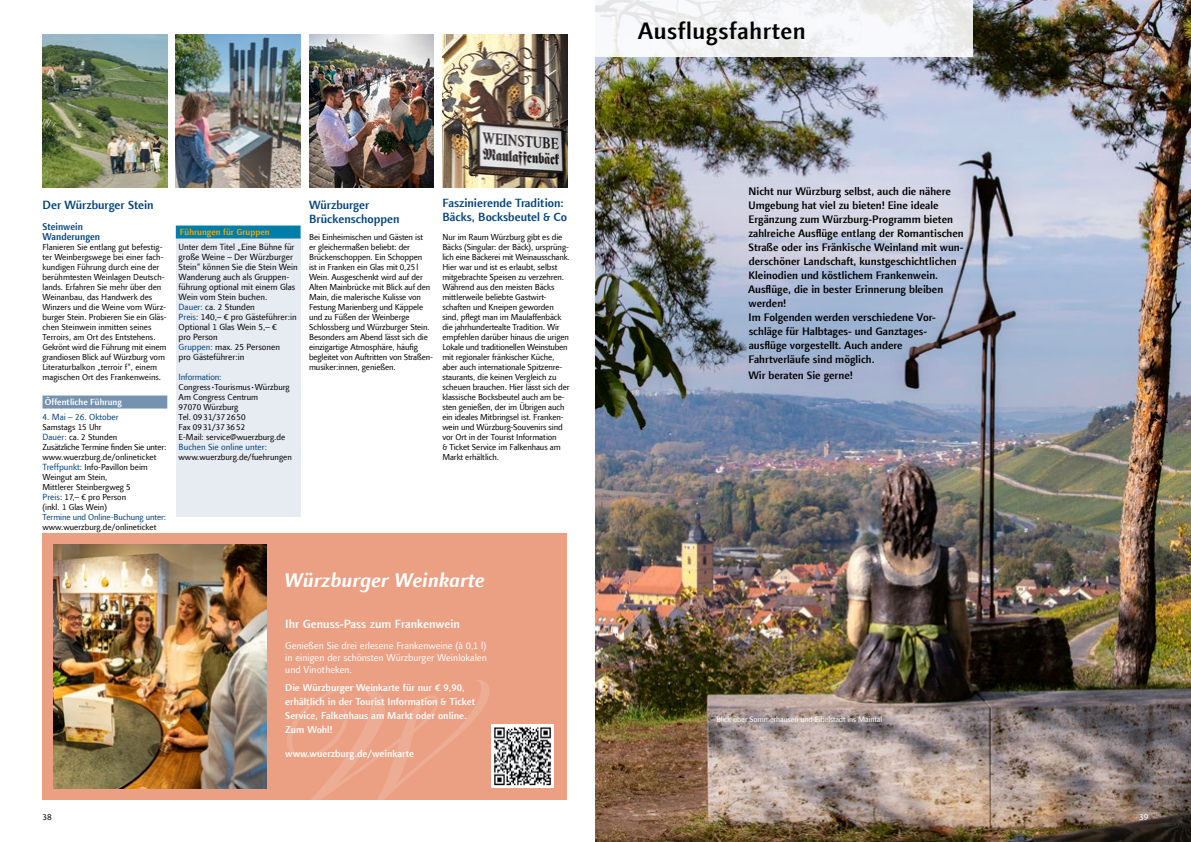
<style>
.page{position:relative;width:1191px;height:842px;background:#fff}
.page>*{position:absolute;margin:0;border:0;box-sizing:border-box;transform-origin:0 0}
.t1{font:269.5px "Bickham Script Pro";color:#fff}
.t2{font:500 24px "Finnegan LT Com";letter-spacing:.025em;color:#000}
.t3{font:italic 700 20px "Finnegan LT Com";color:#fff}
.t4{font:500 12px/14px "Finnegan LT Com";color:#00427c}
.t5{font:500 12px "Finnegan LT Com";color:#fff}
.t6{font:500 11px/14px "Finnegan LT Com";color:#000}
.t7{font:500 10px/14px "Finnegan LT Com";color:#fff}
.t8{font:10px/12px "Finnegan LT Com";color:#fff;text-align:justify}
.t9{font:500 10px/10px "Finnegan LT Com";color:#00427c}
.t10{font:9px/10px "Finnegan LT Com";color:#000}
.t11{font:9px "Finnegan LT Com";color:#00427c}
.t12{font:500 9px "Finnegan LT Com";color:#f7a800}
.t13{font:500 9px "Finnegan LT Com";color:#fff}
.t14{font:9px "Finnegan LT Com";letter-spacing:-.02em;color:#00427c}
.t15{font:9px "Finnegan LT Com";color:#fff}
.t16{font:8.8px/10px "Finnegan LT Com";letter-spacing:-.01em;color:#000}
.t17{font:8.8px "Finnegan LT Com";letter-spacing:-.01em;color:#00427c}
.t18{font:8px "Finnegan LT Com";letter-spacing:-.01em;color:#fff}
.s1{font-size:9px;color:#00427c}
.s2{color:#00427c}
</style>
<div class="page">
<img style="left:595px;top:0;width:596px;height:842px">
<div style="left:43px;top:533px;width:524px;height:266px;background:#eb9f83"></div>
<div style="left:176px;top:234px;width:124px;height:282px;background:#e7ebf2"></div>
<div style="left:176px;top:226px;width:124px;height:13px;background:#007eaa"></div>
<svg style="left:595px;top:0;width:377px;height:57px;fill:#f4f5f6"></svg>
<img style="left:442px;top:34px;width:125px;height:153px">
<div style="left:43px;top:396px;width:124px;height:13px;background:#7593af"></div>
<img style="left:43px;top:34px;width:124px;height:153px">
<img style="left:176px;top:34px;width:124px;height:153px">
<img style="left:54px;top:544px;width:213px;height:244px">
<img style="left:309px;top:34px;width:125px;height:153px">
<img style="left:491px;top:725px;width:62px;height:62px">
<h3 class="t4" style="left:43px;top:198px;width:113px">Der Würzburger Stein</h3>
<p class="t9" style="left:43px;top:222px;width:59px">Steinwein<br>Wanderungen</p>
<p class="t16" style="left:43px;top:242px;width:125px">Flanieren Sie entlang gut befestig&shy;ter Weinbergswege bei einer fach&shy;kundigen Führung durch eine der berühmtesten Weinlagen Deutsch&shy;lands. Erfahren Sie mehr über den Weinanbau, das Handwerk des Winzers und die Weine vom Würz&shy;burger Stein. Probieren Sie ein Gläs&shy;chen Steinwein inmitten seines Terroirs, am Ort des Entstehens.<br>Gekrönt wird die Führung mit einem grandiosen Blick auf Würzburg vom Literaturbalkon „terroir f“, einem magischen Ort des Frankenweins.</p>
<p class="t13" style="left:45px;top:397px;width:78px">Öffentliche Führung</p>
<p class="t11" style="left:43px;top:412px;width:78px">4. Mai – 26. Oktober</p>
<p class="t16" style="left:43px;top:422px;width:125px">Samstags 15 Uhr<br><span class="s1">Dauer:</span> ca. 2 Stunden<br>Zusätzliche Termine finden Sie unter: www.wuerzburg.de/onlineticket<br><span class="s1">Treffpunkt:</span> Info-Pavillon beim<br>Weingut am Stein,<br>Mittlerer Steinbergweg 5<br><span class="s1">Preis:</span> 17,– € pro Person<br>(inkl. 1 Glas Wein)</p>
<p class="t17" style="left:43px;top:512px;width:125px">Termine und Online-Buchung unter:</p>
<p class="t16" style="left:43px;top:522px;width:115px">www.wuerzburg.de/onlineticket</p>
<p class="t12" style="left:180px;top:227px;width:91px">Führungen für Gruppen</p>
<p class="t10" style="left:179px;top:242px;width:121px">Unter dem Titel „Eine Bühne für große Weine – Der Würzburger<br>Stein“ können Sie die Stein Wein<br>Wanderung auch als Gruppen&shy;führung optional mit einem Glas<br>Wein vom Stein buchen.<br><span class="s2">Dauer:</span> ca. 2 Stunden<br><span class="s2">Preis:</span> 140,– € pro Gästeführer:in<br>Optional 1 Glas Wein 5,– €<br>pro Person<br><span class="s2">Gruppen:</span> max. 25 Personen<br>pro Gästeführer:in</p>
<p class="t14" style="left:179px;top:372px;width:44px">Information:</p>
<p class="t16" style="left:179px;top:382px;width:113px">Congress<sup>.</sup>Tourismus<sup>.</sup>Würzburg<br>Am Congress Centrum<br>97070 Würzburg<br>Tel. 0931/372650<br>Fax 0931/373652<br>E-Mail: service@wuerzburg.de</p>
<p class="t11" style="left:179px;top:442px;width:90px">Buchen Sie online unter:</p>
<p class="t16" style="left:179px;top:452px;width:115px">www.wuerzburg.de/fuehrungen</p>
<h3 class="t4" style="left:309px;top:198px;width:92px">Würzburger<br>Brückenschoppen</h3>
<p class="t16" style="left:309px;top:232px;width:125px">Bei Einheimischen und Gästen ist<br>er gleichermaßen beliebt: der<br>Brückenschoppen. Ein Schoppen<br>ist in Franken ein Glas mit 0,25l<br>Wein. Ausgeschenkt wird auf der<br>Alten Mainbrücke mit Blick auf den<br>Main, die malerische Kulisse von<br>Festung Marienberg und Käppele und zu Füßen der Weinberge<br>Schlossberg und Würzburger Stein.<br>Besonders am Abend lässt sich die einzigartige Atmosphäre, häufig begleitet von Auftritten von Straßen&shy;musiker:innen, genießen.</p>
<h3 class="t4" style="left:442px;top:196px;width:126px">Faszinierende Tradition:<br>Bäcks, Bocksbeutel &amp; Co</h3>
<p class="t16" style="left:442px;top:232px;width:129px">Nur im Raum Würzburg gibt es die Bäcks (Singular: der Bäck), ursprüng&shy;lich eine Bäckerei mit Weinausschank.<br>Hier war und ist es erlaubt, selbst mitgebrachte Speisen zu verzehren.<br>Während aus den meisten Bäcks mittlerweile beliebte Gastwirt&shy;schaften und Kneipen geworden sind, pflegt man im Maulaffenbäck die jahrhundertealte Tradition. Wir empfehlen darüber hinaus die urigen Lokale und traditionellen Weinstuben mit regionaler fränkischer Küche, aber auch internationale Spitzenre&shy;staurants, die keinen Vergleich zu scheuen brauchen. Hier lässt sich der klassische Bocksbeutel auch am be&shy;sten genießen, der im Übrigen auch ein ideales Mitbringsel ist. Franken&shy;wein und Würzburg-Souvenirs sind vor Ort in der Tourist Information<br>&amp; Ticket Service im Falkenhaus am Markt erhältlich.</p>
<h3 class="t3" style="left:284px;top:568px;width:202px">Würzburger Weinkarte</h3>
<h3 class="t5" style="left:285px;top:617px;width:176px">Ihr Genuss-Pass zum Frankenwein</h3>
<p class="t8" style="left:285px;top:640px;width:203px">Genießen Sie drei erlesene Frankenweine (à 0,1 l) in einigen der schönsten Würzburger Weinlokalen und Vinotheken.</p>
<p class="t7" style="left:285px;top:681px;width:191px">Die Würzburger Weinkarte für nur € 9,90, erhältlich in der Tourist Information &amp; Ticket Service, Falkenhaus am Markt oder online.<br>Zum Wohl!</p>
<p class="t7" style="left:285px;top:747px;width:130px">www.wuerzburg.de/weinkarte</p>
<h1 class="t1" style="left:272px;top:548px;width:163px">W</h1>
<h2 class="t2" style="left:637px;top:17px;width:170px">Ausflugsfahrten</h2>
<p class="t6" style="left:748px;top:185px;width:217px">Nicht nur Würzburg selbst, auch die nähere Umgebung hat viel zu bieten! Eine ideale Ergänzung zum Würzburg-Programm bieten zahlreiche Ausflüge entlang der Romantischen Straße oder ins Fränkische Weinland mit wun&shy;derschöner Landschaft, kunstgeschichtlichen Kleinodien und köstlichem Frankenwein.<br>Ausflüge, die in bester Erinnerung bleiben werden!<br>Im Folgenden werden verschiedene Vor&shy;schläge für Halbtages- und Ganztages&shy;ausflüge vorgestellt. Auch andere Fahrtverläufe sind möglich.</p>
<p class="t6" style="left:748px;top:369px;width:106px">Wir beraten Sie gerne!</p>
<p class="t18" style="left:716px;top:715px;width:167px">Blick über Sommerhausen und Eibelstadt ins Maintal</p>
<p class="t10" style="left:43px;top:812px;width:11px">38</p>
<p class="t15" style="left:1139px;top:812px;width:11px">39</p>
</div>
